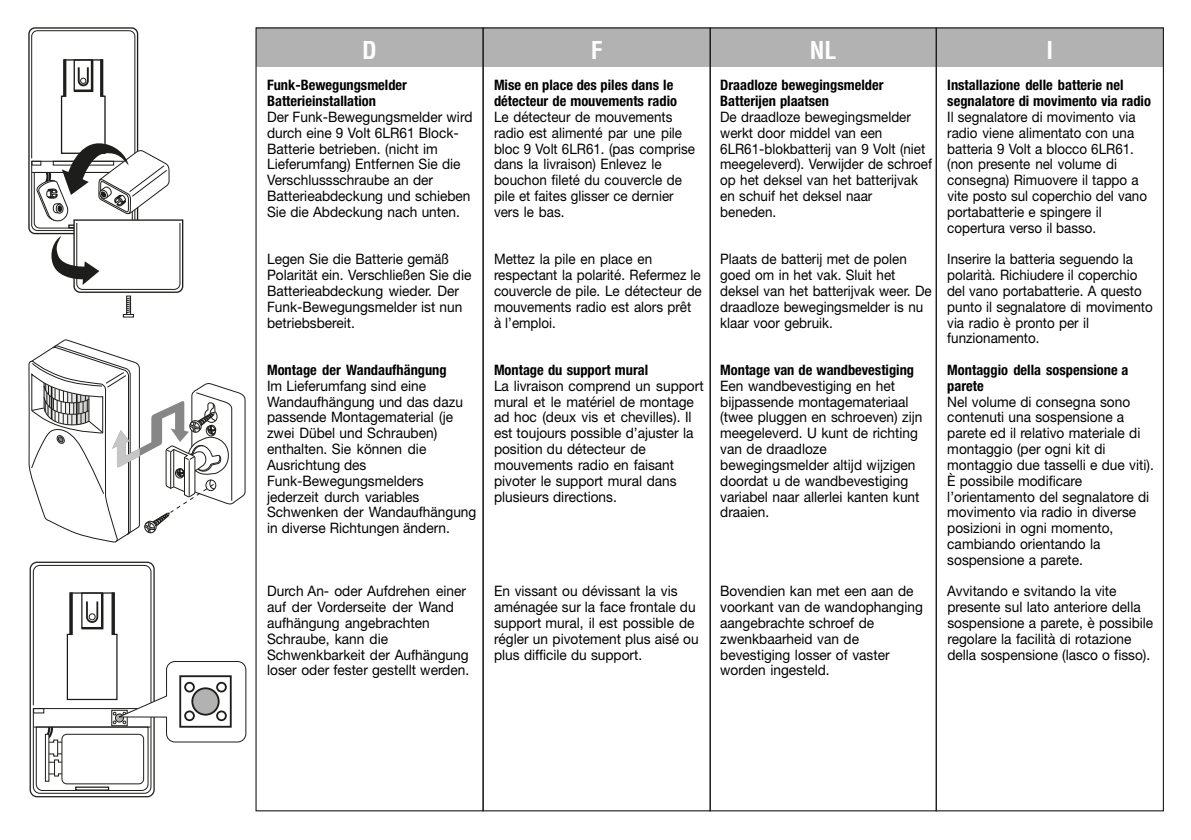
<style>
.page{position:relative;width:1191px;height:840px;background:#fff}
.page>*{position:absolute;margin:0;border:0;box-sizing:border-box;transform-origin:0 0}
.t1{font:700 condensed 24px "Helvetica";color:#fff}
.t2{font:14.4px/15.8px "Helvetica Neue";color:#000;scale:.95 1}
.t3{font:14.4px/15.8px "Helvetica Neue";color:#000;scale:.93 1}
.t4{font:700 condensed 14.4px/15.8px "Helvetica Neue";color:#000}
</style>
<div class="page">
<div style="left:30px;top:561px;width:125px;height:235px;border:1px solid #1d1d1b;border-radius:7px"></div>
<div style="left:256px;top:28px;width:907px;height:39px;background:#b3b2b2"></div>
<div style="left:935px;top:27px;width:229px;height:784px;border:1px solid #1d1d1b"></div>
<svg style="left:28px;top:339px;width:218px;height:204px"></svg>
<div style="left:28px;top:27px;width:110px;height:207px;border:1px solid #1d1d1b;border-radius:6px"></div>
<svg style="left:31px;top:30px;width:153px;height:288px"></svg>
<svg style="left:32px;top:564px;width:215px;height:229px"></svg>
<div style="left:179px;top:675px;width:53px;height:52px;background:#fff;border:2px solid #1d1d1b"></div>
<div style="left:192px;top:688px;width:27px;height:26px;background:#b3b2b2;border-radius:50%"></div>
<div style="left:191px;top:687px;width:29px;height:28px;border:2px solid #1d1d1b;border-radius:50%"></div>
<div style="left:184px;top:681px;width:11px;height:11px;border:2px solid #1d1d1b;border-radius:50%"></div>
<div style="left:184px;top:710px;width:11px;height:10px;border:2px solid #1d1d1b;border-radius:50%"></div>
<div style="left:216px;top:681px;width:11px;height:11px;border:2px solid #1d1d1b;border-radius:50%"></div>
<div style="left:216px;top:710px;width:11px;height:10px;border:2px solid #1d1d1b;border-radius:50%"></div>
<h1 class="t1" style="left:362px;top:35px;width:16px">D</h1>
<h1 class="t1" style="left:590px;top:35px;width:13px">F</h1>
<h1 class="t1" style="left:810px;top:35px;width:28px">NL</h1>
<h1 class="t1" style="left:1046px;top:35px;width:8px">I</h1>
<p class="t4" style="left:267px;top:77px;width:141px">Funk-Bewegungsmelder<br>Batterieinstallation</p>
<p class="t2" style="left:267px;top:109px;width:218px">Der Funk-Bewegungsmelder wird durch eine 9 Volt 6LR61 Block-<br>Batterie betrieben. (nicht im<br>Lieferumfang) Entfernen Sie die<br>Verschlussschraube an der<br>Batterieabdeckung und schieben<br>Sie die Abdeckung nach unten.</p>
<p class="t2" style="left:267px;top:251px;width:217px">Legen Sie die Batterie gemäß<br>Polarität ein. Verschließen Sie die<br>Batterieabdeckung wieder. Der<br>Funk-Bewegungsmelder ist nun betriebsbereit.</p>
<p class="t4" style="left:267px;top:361px;width:181px">Montage der Wandaufhängung</p>
<p class="t2" style="left:267px;top:377px;width:222px">Im Lieferumfang sind eine<br>Wandaufhängung und das dazu passende Montagematerial (je zwei Dübel und Schrauben) enthalten. Sie können die<br>Ausrichtung des<br>Funk-Bewegungsmelders jederzeit durch variables<br>Schwenken der Wandaufhängung in diverse Richtungen ändern.</p>
<p class="t4" style="left:494px;top:77px;width:185px">Mise en place des piles dans le détecteur de mouvements radio</p>
<p class="t3" style="left:494px;top:109px;width:218px">Le détecteur de mouvements radio est alimenté par une pile bloc 9 Volt 6LR61. (pas comprise dans la livraison) Enlevez le bouchon fileté du couvercle de pile et faites glisser ce dernier vers le bas.</p>
<p class="t3" style="left:494px;top:251px;width:225px">Mettez la pile en place en respectant la polarité. Refermez le couvercle de pile. Le détecteur de mouvements radio est alors prêt à l’emploi.</p>
<p class="t4" style="left:494px;top:361px;width:156px">Montage du support mural</p>
<p class="t2" style="left:494px;top:377px;width:222px">La livraison comprend un support mural et le matériel de montage ad hoc (deux vis et chevilles). Il est toujours possible d’ajuster la position du détecteur de mouvements radio en faisant pivoter le support mural dans plusieurs directions.</p>
<p class="t4" style="left:720px;top:77px;width:165px">Draadloze bewegingsmelder<br>Batterijen plaatsen</p>
<p class="t3" style="left:720px;top:109px;width:229px">De draadloze bewegingsmelder werkt door middel van een<br>6LR61-blokbatterij van 9 Volt (niet meegeleverd). Verwijder de schroef op het deksel van het batterijvak en schuif het deksel naar beneden.</p>
<p class="t3" style="left:720px;top:251px;width:229px">Plaats de batterij met de polen goed om in het vak. Sluit het deksel van het batterijvak weer. De draadloze bewegingsmelder is nu klaar voor gebruik.</p>
<p class="t4" style="left:720px;top:361px;width:195px">Montage van de wandbevestiging</p>
<p class="t2" style="left:720px;top:377px;width:214px">Een wandbevestiging en het bijpassende montagemateriaal (twee pluggen en schroeven) zijn meegeleverd. U kunt de richting van de draadloze bewegingsmelder altijd wijzigen doordat u de wandbevestiging variabel naar allerlei kanten kunt draaien.</p>
<p class="t4" style="left:947px;top:77px;width:205px">Installazione delle batterie nel segnalatore di movimento via radio</p>
<p class="t3" style="left:947px;top:109px;width:216px">Il segnalatore di movimento via radio viene alimentato con una batteria 9 Volt a blocco 6LR61. (non presente nel volume di consegna) Rimuovere il tappo a vite posto sul coperchio del vano portabatterie e spingere il copertura verso il basso.</p>
<p class="t3" style="left:947px;top:251px;width:223px">Inserire la batteria seguendo la polarità. Richiudere il coperchio del vano portabatterie. A questo punto il segnalatore di movimento via radio è pronto per il funzionamento.</p>
<p class="t4" style="left:947px;top:361px;width:183px">Montaggio della sospensione a parete</p>
<p class="t2" style="left:947px;top:393px;width:219px">Nel volume di consegna sono contenuti una sospensione a parete ed il relativo materiale di montaggio (per ogni kit di montaggio due tasselli e due viti).<br>È possibile modificare l’orientamento del segnalatore di movimento via radio in diverse posizioni in ogni momento, cambiando orientando la sospensione a parete.</p>
<p class="t2" style="left:947px;top:583px;width:218px">Avvitando e svitando la vite presente sul lato anteriore della sospensione a parete, è possibile regolare la facilità di rotazione della sospensione (lasco o fisso).</p>
<p class="t2" style="left:494px;top:583px;width:217px">En vissant ou dévissant la vis aménagée sur la face frontale du support mural, il est possible de régler un pivotement plus aisé ou plus difficile du support.</p>
<p class="t2" style="left:267px;top:583px;width:214px">Durch An- oder Aufdrehen einer auf der Vorderseite der Wand aufhängung angebrachten<br>Schraube, kann die<br>Schwenkbarkeit der Aufhängung loser oder fester gestellt werden.</p>
<p class="t2" style="left:720px;top:583px;width:215px">Bovendien kan met een aan de voorkant van de wandophanging aangebrachte schroef de zwenkbaarheid van de bevestiging losser of vaster worden ingesteld.</p>
</div>
